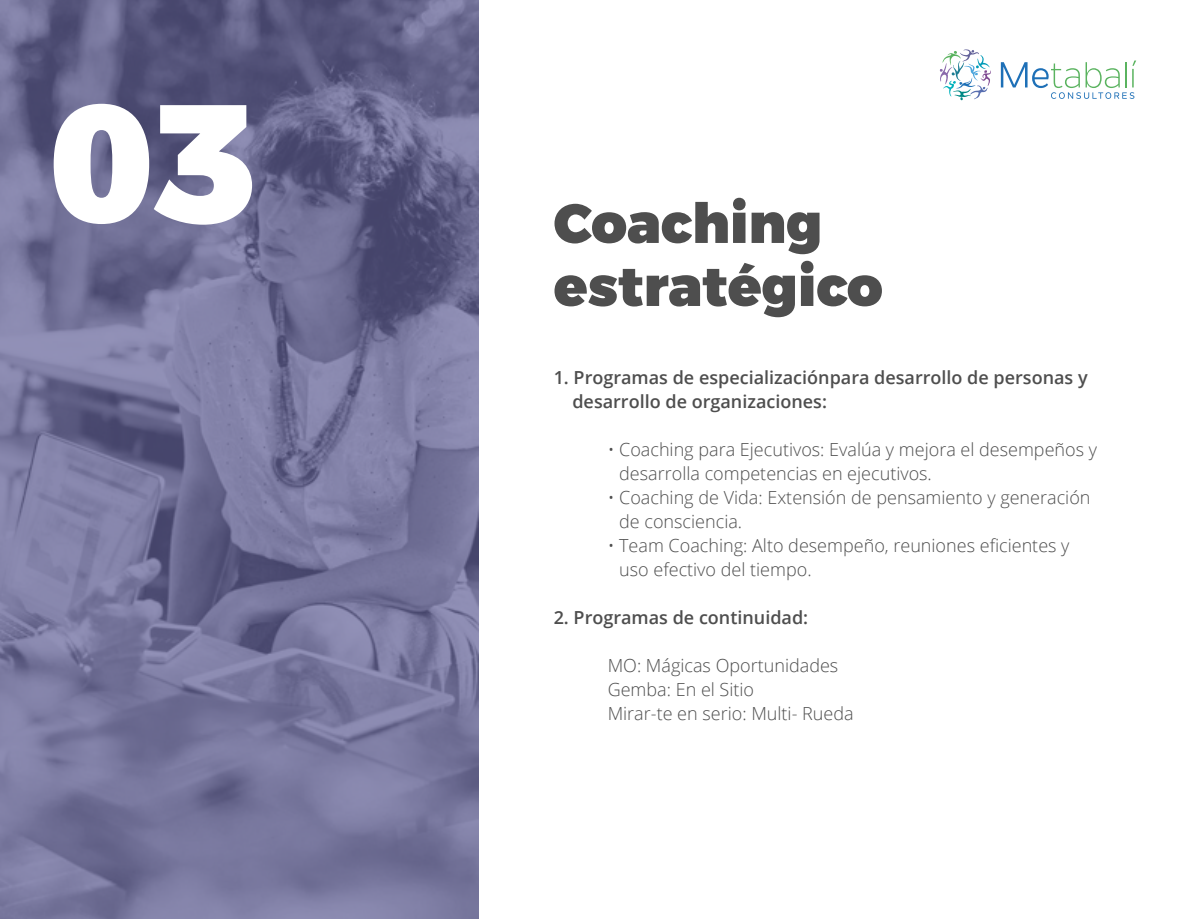
<style>
.page{position:relative;width:1187px;height:919px;background:#fff}
.page>*{position:absolute;margin:0;border:0;box-sizing:border-box;transform-origin:0 0}
.t1{font:900 168.3px "Montserrat";color:#fff}
.t2{font:900 55.35px/63px "Montserrat";color:#4e4e4e}
.t3{font:300 18px/24px "Open Sans";color:#4e4e4e}
.t4{font:600 18px/24px "Open Sans";color:#4e4e4e}
</style>
<div class="page">
<svg style="left:939px;top:49px;width:52px;height:51px"></svg>
<svg style="left:1000px;top:60px;width:136px;height:39px"></svg>
<svg style="left:0;top:0;width:478px;height:918px;background:#717197"></svg>
<h1 class="t1" style="left:49px;top:58px;width:209px">03</h1>
<h2 class="t2" style="left:553px;top:194px;width:330px">Coaching estratégico</h2>
<p class="t4" style="left:572px;top:365px;width:516px;text-indent:-19px">1. Programas de especializaciónpara desarrollo de personas y desarrollo de organizaciones:</p>
<p class="t3" style="left:619px;top:437px;width:479px;text-indent:-12px">• Coaching para Ejecutivos: Evalúa y mejora el desempeños y desarrolla competencias en ejecutivos.</p>
<p class="t3" style="left:619px;top:485px;width:473px;text-indent:-12px">• Coaching de Vida: Extensión de pensamiento y generación de consciencia.</p>
<p class="t3" style="left:619px;top:533px;width:452px;text-indent:-12px">• Team Coaching: Alto desempeño, reuniones eficientes y uso efectivo del tiempo.</p>
<p class="t4" style="left:553px;top:605px;width:256px">2. Programas de continuidad:</p>
<p class="t3" style="left:607px;top:653px;width:247px">MO: Mágicas Oportunidades<br>Gemba: En el Sitio<br>Mirar-te en serio: Multi- Rueda</p>
</div>
